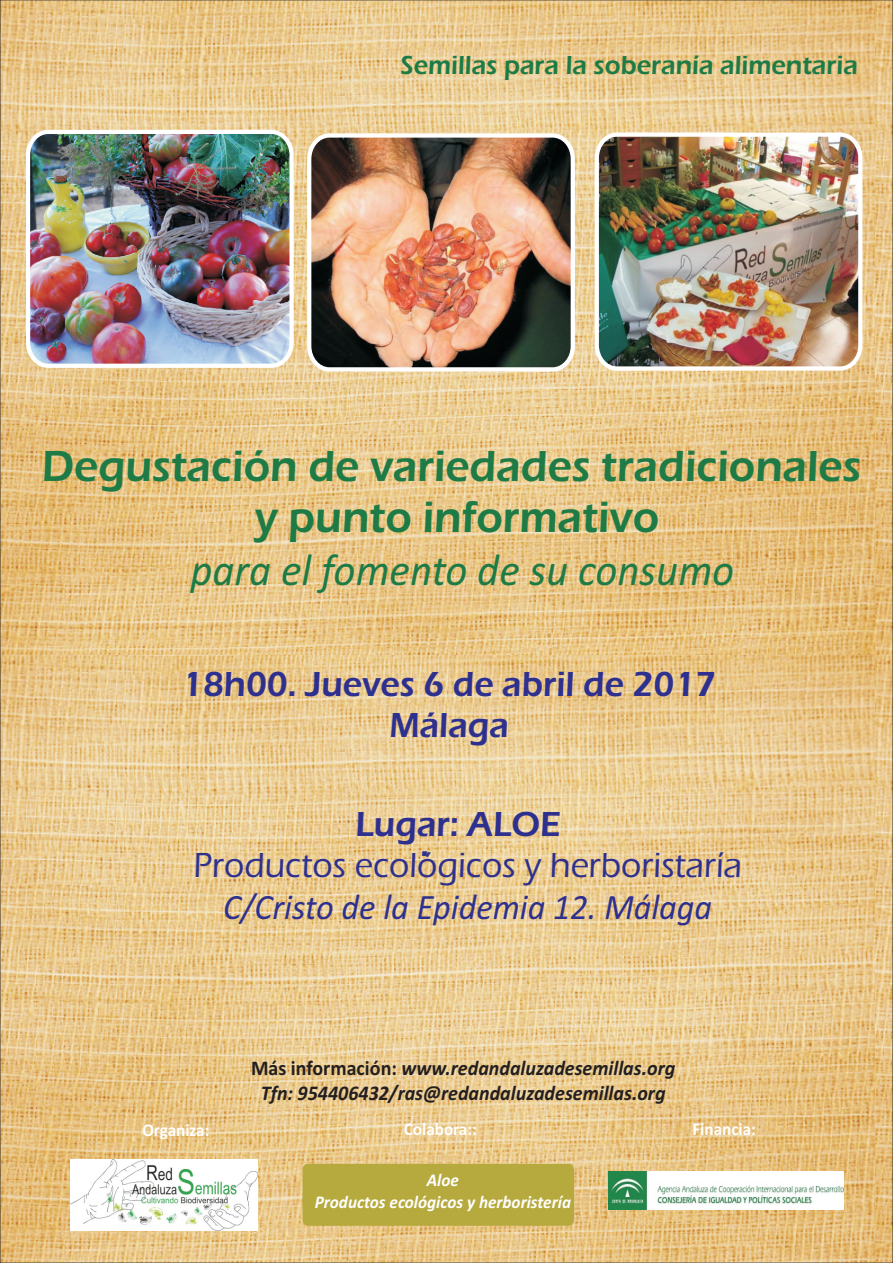
<style>
.page{position:relative;width:893px;height:1263px;background:#fff}
.page>*{position:absolute;margin:0;border:0;box-sizing:border-box;transform-origin:0 0}
.t1{font:600 45px/51.2px "Eras ITC";color:#1e7b46;text-align:center;scale:.95 1}
.t2{font:italic 45px "Calibri";color:#1e7b46;scale:.95 1}
.t3{font:600 36px/41px "Eras ITC";color:#2e308f;text-align:center;scale:.95 1}
.t4{font:500 36px "Eras ITC";color:#2e308f;scale:.95 1}
.t5{font:italic 36px "Calibri";color:#2e308f;scale:.95 1}
.t6{font:600 27px "Eras ITC";color:#1e7b46;scale:.95 1}
.t7{font:italic 700 21px/25.7px "Calibri";color:#231f20;text-align:center;scale:.95 1}
.t8{font:italic 700 18px/21.9px "Calibri";color:#fff;text-align:center;scale:.95 1}
.t9{font:700 18px "Calibri";color:#fff;scale:.95 1}
.s1{font-style:normal}
</style>
<div class="page">
<img style="left:2px;top:2px;width:889px;height:1259px">
<img style="left:592px;top:130px;width:273px;height:243px">
<img style="left:24px;top:128px;width:272px;height:242px">
<img style="left:305px;top:131px;width:272px;height:243px">
<img style="left:71px;top:1160px;width:186px;height:71px">
<img style="left:608px;top:1172px;width:235px;height:37px">
<div style="left:302px;top:1164px;width:272px;height:62px;background:#b6a93d"></div>
<p class="t6" style="left:401px;top:55px;width:483px">Semillas para la soberanía alimentaria</p>
<h1 class="t1" style="left:42px;top:445px;width:864px">Degustación de variedades tradicionales y punto informativo</h1>
<h1 class="t2" style="left:190px;top:552px;width:574px">para el fomento de su consumo</h1>
<h2 class="t3" style="left:182px;top:667px;width:564px">18h00. Jueves 6 de abril de 2017<br>Málaga</h2>
<h2 class="t3" style="left:356px;top:807px;width:218px">Lugar: ALOE</h2>
<h2 class="t3" style="left:420px;top:828px;width:11px">.</h2>
<h2 class="t4" style="left:193px;top:852px;width:579px">Productos ecológicos y herboristaría</h2>
<h2 class="t5" style="left:223px;top:891px;width:516px">C/Cristo de la Epidemia 12. Málaga</h2>
<p class="t7" style="left:251px;top:1056px;width:448px"><span class="s1">Más información:</span> www.redandaluzadesemillas.org<br>Tfn: 954406432/ras@redandaluzadesemillas.org</p>
<p class="t9" style="left:142px;top:1122px;width:72px">Organiza:</p>
<p class="t9" style="left:404px;top:1121px;width:78px">Colabora::</p>
<p class="t9" style="left:692px;top:1121px;width:68px">Financia:</p>
<p class="t8" style="left:315px;top:1170px;width:271px">Aloe<br>Productos ecológicos y herboristería</p>
</div>
